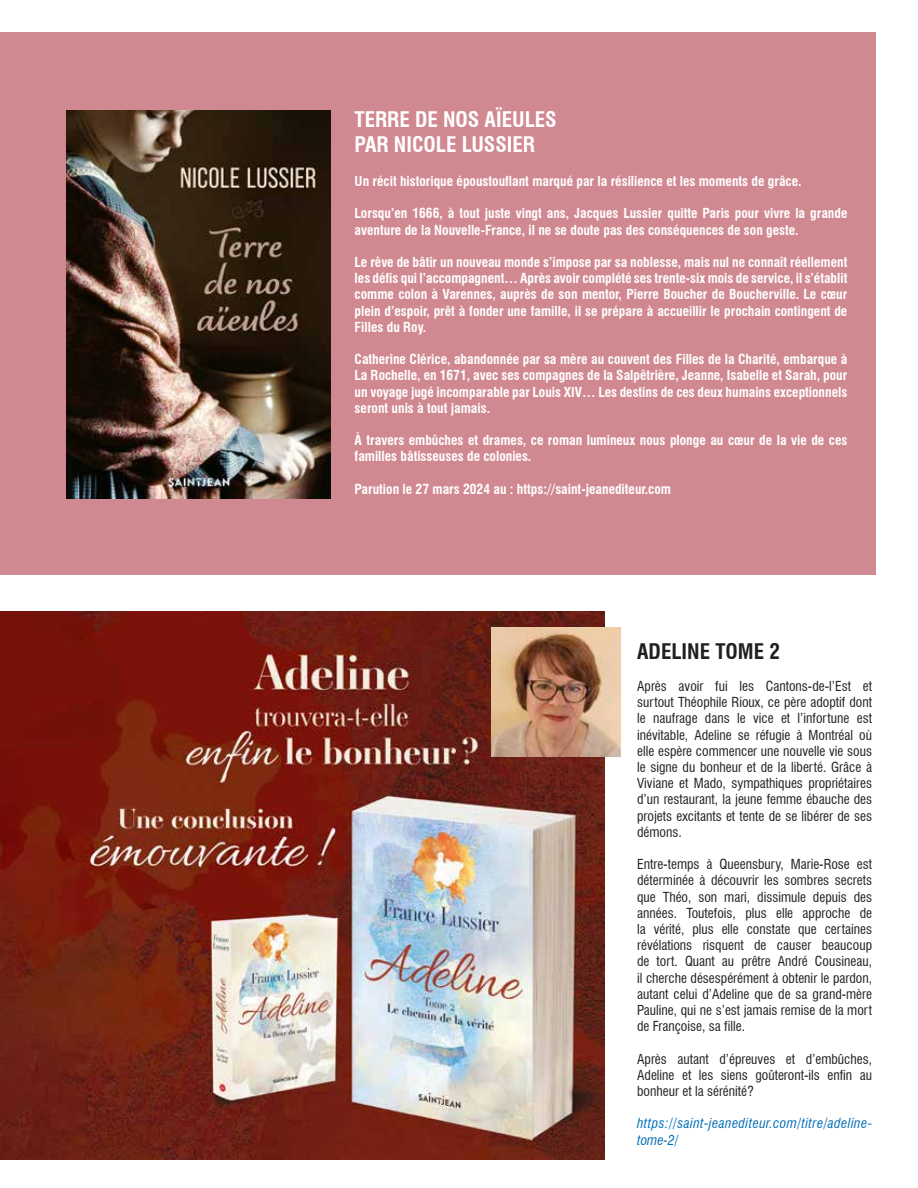
<style>
.page{position:relative;width:918px;height:1188px;background:#fff}
.page>*{position:absolute;margin:0;border:0;box-sizing:border-box;transform-origin:0 0}
.t1{font:700 condensed 21px/25.2px "Swiss 721 BT";color:#fff}
.t2{font:700 condensed 21px "Swiss 721 BT";color:#231f20}
.t3{font:700 condensed 13.5px/16.2px "Swiss 721 BT";color:#fff}
.t4{font:condensed 13.5px/16.2px "Swiss 721 BT";color:#231f20;text-align:justify}
.t5{font:italic condensed 13.5px/16.2px "Swiss 721 BT";letter-spacing:.03em;color:#006eb6}
</style>
<div class="page">
<div style="left:0;top:32px;width:876px;height:543px;background:#d18991"></div>
<img style="left:66px;top:111px;width:264px;height:388px">
<img style="left:0;top:611px;width:604px;height:549px">
<img style="left:492px;top:627px;width:129px;height:129px">
<h1 class="t1" style="left:355px;top:106px;width:204px">TERRE DE NOS AÏEULES<br>PAR NICOLE LUSSIER</h1>
<p class="t3" style="left:355px;top:173px;width:448px">Un récit historique époustouflant marqué par la résilience et les moments de grâce.</p>
<p class="t3" style="left:355px;top:205px;width:494px">Lorsqu’en 1666, à tout juste vingt ans, Jacques Lussier quitte Paris pour vivre la grande aventure de la Nouvelle-France, il ne se doute pas des conséquences de son geste.</p>
<p class="t3" style="left:355px;top:254px;width:494px;text-align:justify">Le rêve de bâtir un nouveau monde s’impose par sa noblesse, mais nul ne connaît réellement les défis qui l’accompagnent… Après avoir complété ses trente-six mois de service, il s’établit comme colon à Varennes, auprès de son mentor, Pierre Boucher de Boucherville. Le cœur plein d’espoir, prêt à fonder une famille, il se prépare à accueillir le prochain contingent de Filles du Roy.</p>
<p class="t3" style="left:355px;top:351px;width:494px;text-align:justify">Catherine Clérice, abandonnée par sa mère au couvent des Filles de la Charité, embarque à La Rochelle, en 1671, avec ses compagnes de la Salpêtrière, Jeanne, Isabelle et Sarah, pour un voyage jugé incomparable par Louis XIV… Les destins de ces deux humains exceptionnels seront unis à tout jamais.</p>
<p class="t3" style="left:355px;top:432px;width:494px">À travers embûches et drames, ce roman lumineux nous plonge au cœur de la vie de ces familles bâtisseuses de colonies.</p>
<p class="t3" style="left:355px;top:481px;width:318px">Parution le 27 mars 2024 au : https://saint-jeanediteur.com</p>
<h1 class="t2" style="left:637px;top:638px;width:144px">ADELINE TOME 2</h1>
<p class="t4" style="left:637px;top:678px;width:236px">Après avoir fui les Cantons-de-l’Est et surtout Théophile Rioux, ce père adoptif dont le naufrage dans le vice et l’infortune est inévitable, Adeline se réfugie à Montréal où elle espère commencer une nouvelle vie sous le signe du bonheur et de la liberté. Grâce à Viviane et Mado, sympathiques propriétaires d’un restaurant, la jeune femme ébauche des projets excitants et tente de se libérer de ses démons.</p>
<p class="t4" style="left:637px;top:856px;width:236px">Entre-temps à Queensbury, Marie-Rose est déterminée à découvrir les sombres secrets que Théo, son mari, dissimule depuis des années. Toutefois, plus elle approche de la vérité, plus elle constate que certaines révélations risquent de causer beaucoup de tort. Quant au prêtre André Cousineau, il cherche désespérément à obtenir le pardon, autant celui d’Adeline que de sa grand-mère Pauline, qui ne s’est jamais remise de la mort de Françoise, sa fille.</p>
<p class="t4" style="left:637px;top:1051px;width:236px">Après autant d’épreuves et d’embûches, Adeline et les siens goûteront-ils enfin au bonheur et la sérénité?</p>
<p class="t5" style="left:637px;top:1115px;width:236px">https://saint-jeanediteur.com/titre/adeline&shy;tome-2/</p>
</div>
